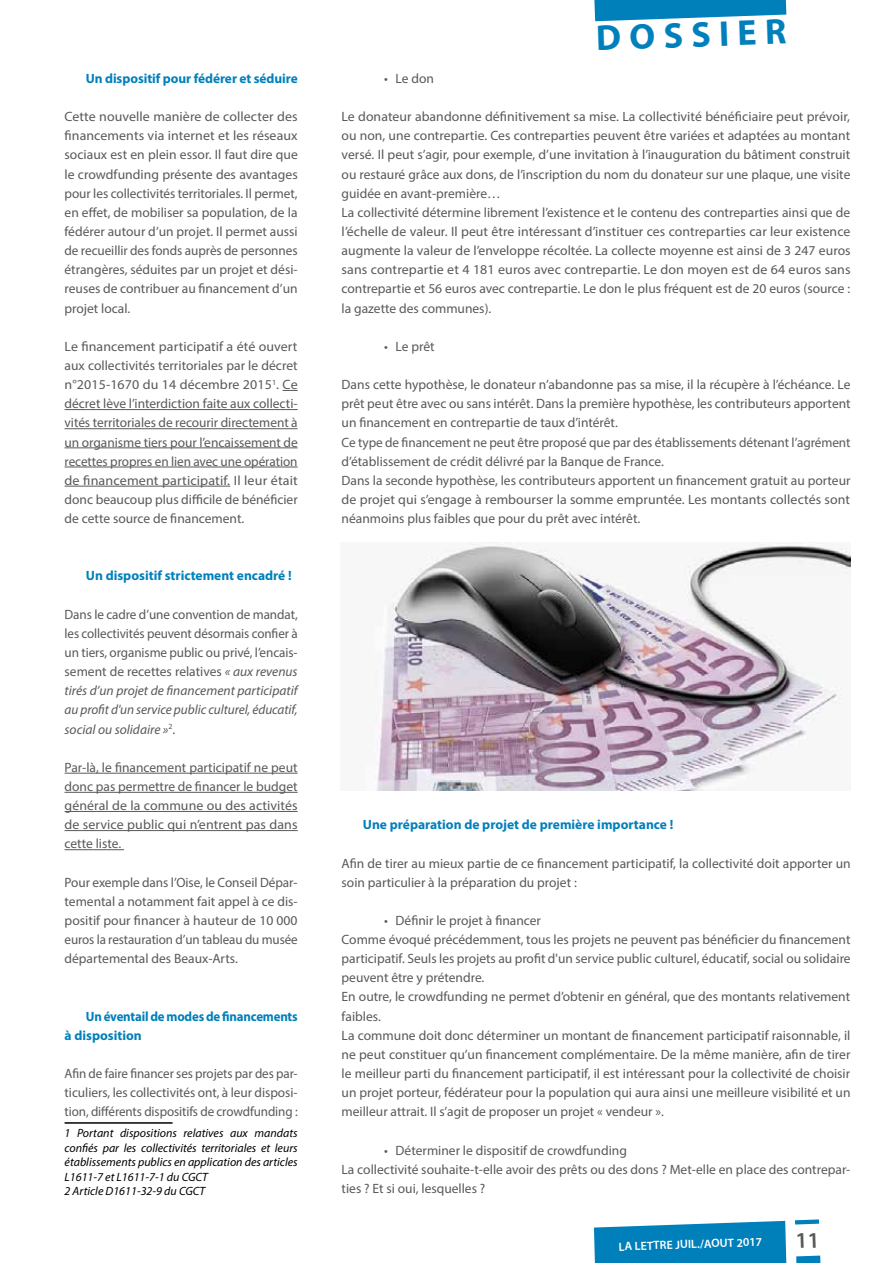
<style>
.page{position:relative;width:893px;height:1263px;background:#fff}
.page>*{position:absolute;margin:0;border:0;box-sizing:border-box;transform-origin:0 0}
.t1{font:700 36px "Myriad Pro";color:#0080bb}
.t2{font:13.5px/19.2px "Myriad Pro";color:#58595b;text-align:justify}
.t3{font:700 13.5px "Myriad Pro";color:#0080bb}
.t4{font:700 13.5px/19.2px "Myriad Pro";color:#0080bb;scale:.95 1}
.t5{font:italic 12px/14.4px "Myriad Pro";color:#000}
.t6{font:600 12px "Myriad Pro";color:#fff}
.s1{font-style:italic}
</style>
<div class="page">
<svg style="left:795px;top:1219px;width:24px;height:5px"></svg>
<svg style="left:796px;top:1255px;width:25px;height:8px"></svg>
<svg style="left:594px;top:1221px;width:193px;height:42px;background:#158ac0"></svg>
<svg style="left:594px;top:0;width:192px;height:21px;background:#2692c5"></svg>
<svg style="left:283px;top:390px;width:15px;height:1px"></svg>
<hr style="left:65px;top:409px;width:233px;height:1px;background:#58595b">
<hr style="left:65px;top:428px;width:233px;height:1px;background:#58595b">
<hr style="left:65px;top:447px;width:233px;height:1px;background:#58595b">
<hr style="left:65px;top:467px;width:233px;height:1px;background:#58595b">
<hr style="left:65px;top:486px;width:165px;height:1px;background:#58595b">
<hr style="left:65px;top:773px;width:233px;height:1px;background:#58595b">
<hr style="left:65px;top:792px;width:233px;height:1px;background:#58595b">
<hr style="left:65px;top:811px;width:233px;height:1px;background:#58595b">
<hr style="left:65px;top:830px;width:233px;height:1px;background:#58595b">
<hr style="left:65px;top:849px;width:59px;height:1px;background:#58595b">
<hr style="left:65px;top:1122px;width:108px;height:2px;background:#000">
<img style="left:374px;top:542px;width:476px;height:249px">
<p class="t3" style="left:86px;top:70px;width:213px">Un dispositif pour fédérer et séduire</p>
<p class="t2" style="left:65px;top:107px;width:235px">Cette nouvelle manière de collecter des financements via internet et les réseaux sociaux est en plein essor. Il faut dire que le crowdfunding présente des avantages pour les collectivités territoriales. Il permet, en effet, de mobiliser sa population, de la fédérer autour d’un projet. Il permet aussi de recueillir des fonds auprès de personnes étrangères, séduites par un projet et dési&shy;reuses de contribuer au financement d’un projet local.</p>
<p class="t2" style="left:65px;top:336px;width:235px">Le financement participatif a été ouvert aux collectivités territoriales par le décret n°2015-1670 du 14 décembre 2015<sup>1</sup>. Ce décret lève l’interdiction faite aux collecti&shy;vités territoriales de recourir directement à un organisme tiers pour l’encaissement de recettes propres en lien avec une opération de financement participatif. Il leur était donc beaucoup plus difficile de bénéficier de cette source de financement.</p>
<p class="t3" style="left:86px;top:567px;width:207px">Un dispositif strictement encadré !</p>
<p class="t2" style="left:65px;top:604px;width:235px">Dans le cadre d’une convention de mandat, les collectivités peuvent désormais confier à un tiers, organisme public ou privé, l’encais&shy;sement de recettes relatives <span class="s1">« aux revenus tirés d’un projet de financement participatif au profit d'un service public culturel, éducatif, social ou solidaire »</span><sup>2</sup>.</p>
<p class="t2" style="left:65px;top:757px;width:235px">Par-là, le financement participatif ne peut donc pas permettre de financer le budget général de la commune ou des activités de service public qui n’entrent pas dans cette liste.</p>
<p class="t2" style="left:65px;top:872px;width:235px">Pour exemple dans l’Oise, le Conseil Dépar&shy;temental a notamment fait appel à ce dis&shy;positif pour financer à hauteur de 10 000 euros la restauration d’un tableau du musée départemental des Beaux-Arts.</p>
<p class="t4" style="left:65px;top:1006px;width:247px;text-indent:21px">Un éventail de modes de financements à disposition</p>
<p class="t2" style="left:65px;top:1064px;width:235px">Afin de faire financer ses projets par des par&shy;ticuliers, les collectivités ont, à leur disposi&shy;tion, différents dispositifs de crowdfunding :</p>
<p class="t5" style="left:65px;top:1126px;width:235px">1 Portant dispositions relatives aux mandats confiés par les collectivités territoriales et leurs établissements publics en application des articles L1611-7 et L1611-7-1 du CGCT<br>2 Article D1611-32-9 du CGCT</p>
<h1 class="t1" style="left:595px;top:15px;width:192px;rotate:-2deg">DOSSIER</h1>
<p class="t2" style="left:384px;top:69px;width:51px">• Le don</p>
<p class="t2" style="left:342px;top:107px;width:510px;text-align:left">Le donateur abandonne définitivement sa mise. La collectivité bénéficiaire peut prévoir, ou non, une contrepartie. Ces contreparties peuvent être variées et adaptées au montant versé. Il peut s’agir, pour exemple, d’une invitation à l’inauguration du bâtiment construit ou restauré grâce aux dons, de l’inscription du nom du donateur sur une plaque, une visite guidée en avant-première…<br>La collectivité détermine librement l’existence et le contenu des contreparties ainsi que de l’échelle de valeur. Il peut être intéressant d’instituer ces contreparties car leur existence augmente la valeur de l’enveloppe récoltée. La collecte moyenne est ainsi de 3 247 euros sans contrepartie et 4 181 euros avec contrepartie. Le don moyen est de 64 euros sans contrepartie et 56 euros avec contrepartie. Le don le plus fréquent est de 20 euros (source : la gazette des communes).</p>
<p class="t2" style="left:384px;top:336px;width:52px">• Le prêt</p>
<p class="t2" style="left:342px;top:375px;width:510px;text-align:left">Dans cette hypothèse, le donateur n’abandonne pas sa mise, il la récupère à l’échéance. Le prêt peut être avec ou sans intérêt. Dans la première hypothèse, les contributeurs apportent un financement en contrepartie de taux d’intérêt.<br>Ce type de financement ne peut être proposé que par des établissements détenant l’agrément d’établissement de crédit délivré par la Banque de France.<br>Dans la seconde hypothèse, les contributeurs apportent un financement gratuit au porteur de projet qui s’engage à rembourser la somme empruntée. Les montants collectés sont néanmoins plus faibles que pour du prêt avec intérêt.</p>
<p class="t3" style="left:363px;top:816px;width:312px">Une préparation de projet de première importance !</p>
<p class="t2" style="left:342px;top:853px;width:511px">Afin de tirer au mieux partie de ce financement participatif, la collectivité doit apporter un soin particulier à la préparation du projet :</p>
<p class="t2" style="left:342px;top:910px;width:511px;text-align:left;text-indent:43px">• Définir le projet à financer<br>Comme évoqué précédemment, tous les projets ne peuvent pas bénéficier du financement participatif. Seuls les projets au profit d'un service public culturel, éducatif, social ou solidaire peuvent être y prétendre.<br>En outre, le crowdfunding ne permet d’obtenir en général, que des montants relativement faibles.<br>La commune doit donc déterminer un montant de financement participatif raisonnable, il ne peut constituer qu’un financement complémentaire. De la même manière, afin de tirer le meilleur parti du financement participatif, il est intéressant pour la collectivité de choisir un projet porteur, fédérateur pour la population qui aura ainsi une meilleure visibilité et un meilleur attrait. Il s’agit de proposer un projet « vendeur ».</p>
<p class="t2" style="left:342px;top:1140px;width:510px;text-align:left;text-indent:43px">• Déterminer le dispositif de crowdfunding<br>La collectivité souhaite-t-elle avoir des prêts ou des dons ? Met-elle en place des contrepar&shy;ties ? Et si oui, lesquelles ?</p>
<p class="t6" style="left:618px;top:1239px;width:145px;rotate:-2deg">LA LETTRE JUIL./AOUT 2017</p>
</div>
